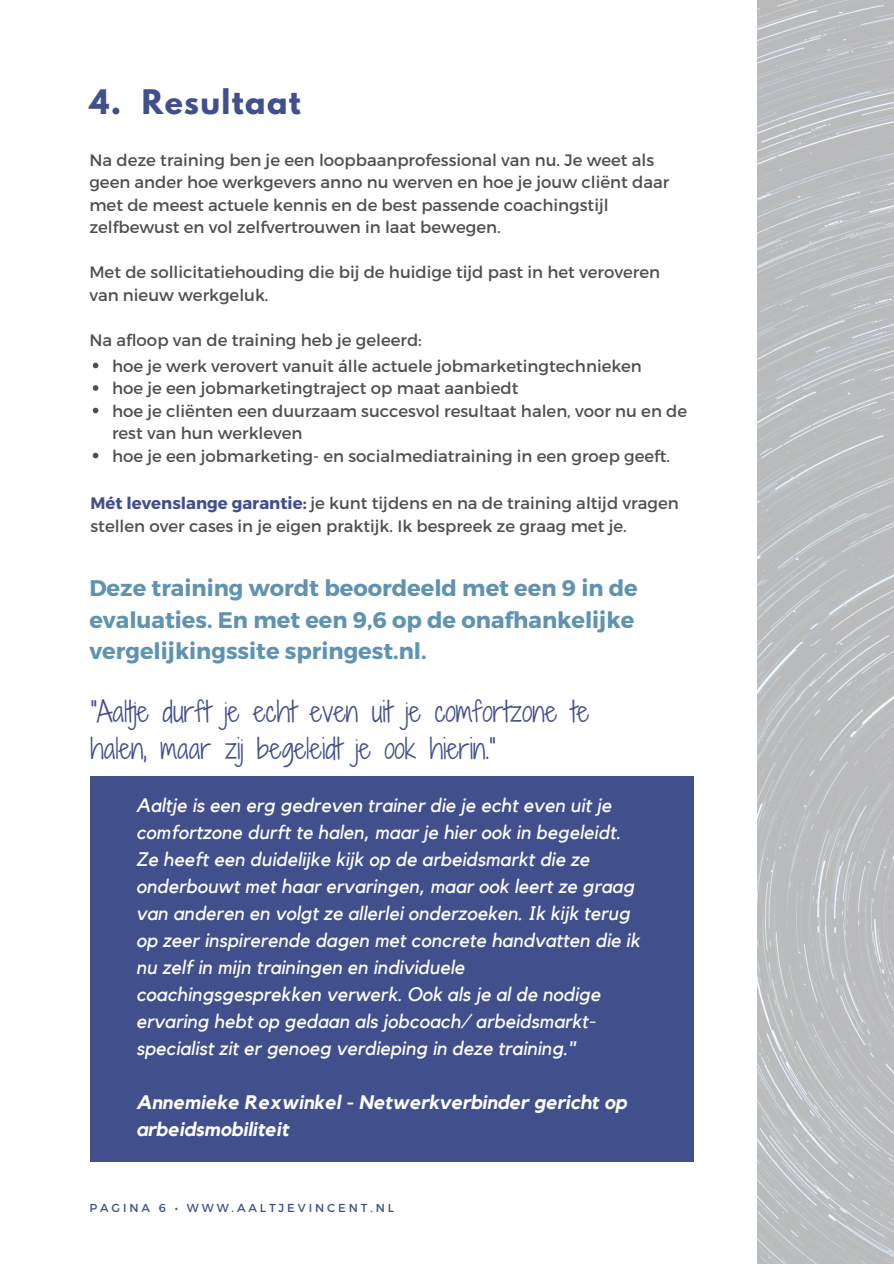
<style>
.page{position:relative;width:894px;height:1264px;background:#fff}
.page>*{position:absolute;margin:0;border:0;box-sizing:border-box;transform-origin:0 0}
.t1{font:700 30px "League Spartan";letter-spacing:.045em;color:#414f8c}
.t2{font:27px/37.2px "Shadows Into Light Two";color:#414f8c}
.t3{font:700 22.5px/31.5px "Montserrat";color:#6093b1}
.t4{font:italic 19.5px/27px "Kollektif";color:#fff}
.t5{font:italic 700 19.5px/27px "Kollektif";color:#fff}
.t6{font:16.5px/22.5px "Montserrat";color:#4f4f4f}
.t7{font:11.55px "Montserrat";letter-spacing:.25em;color:#414f8c}
.s1{font-weight:700;color:#414f8c}
</style>
<div class="page">
<img style="left:757px;top:0;width:136px;height:1263px">
<div style="left:90px;top:776px;width:603px;height:385px;background:#414f8c"></div>
<svg style="left:93px;top:362px;width:5px;height:6px"></svg>
<svg style="left:93px;top:385px;width:5px;height:6px"></svg>
<svg style="left:93px;top:407px;width:5px;height:6px"></svg>
<svg style="left:93px;top:452px;width:5px;height:6px"></svg>
<p class="t1" style="left:89px;top:87px;width:213px">4. Resultaat</p>
<h6 class="t6" style="left:89px;top:148px;width:581px">Na deze training ben je een loopbaanprofessional van nu. Je weet als geen ander hoe werkgevers anno nu werven en hoe je jouw cliënt daar met de meest actuele kennis en de best passende coachingstijl zelfbewust en vol zelfvertrouwen in laat bewegen.</h6>
<h6 class="t6" style="left:89px;top:260px;width:572px">Met de sollicitatiehouding die bij de huidige tijd past in het veroveren van nieuw werkgeluk.</h6>
<p class="t6" style="left:89px;top:328px;width:334px">Na afloop van de training heb je geleerd:</p>
<p class="t6" style="left:112px;top:354px;width:531px">hoe je werk verovert vanuit álle actuele jobmarketingtechnieken</p>
<h6 class="t6" style="left:112px;top:376px;width:408px">hoe je een jobmarketingtraject op maat aanbiedt</h6>
<h3 class="t6" style="left:112px;top:399px;width:576px">hoe je cliënten een duurzaam succesvol resultaat halen, voor nu en de rest van hun werkleven</h3>
<h2 class="t6" style="left:112px;top:444px;width:559px">hoe je een jobmarketing- en socialmediatraining in een groep geeft.</h2>
<p class="t6" style="left:90px;top:491px;width:589px"><span class="s1">Mét levenslange garantie:</span> je kunt tijdens en na de training altijd vragen stellen over cases in je eigen praktijk. Ik bespreek ze graag met je.</p>
<h5 class="t3" style="left:89px;top:571px;width:550px">Deze training wordt beoordeeld met een 9 in de evaluaties. En met een 9,6 op de onafhankelijke vergelijkingssite springest.nl.</h5>
<h6 class="t2" style="left:90px;top:692px;width:500px">"Aaltje durft je echt even uit je comfortzone te halen, maar zij begeleidt je ook hierin."</h6>
<h4 class="t4" style="left:136px;top:792px;width:505px">Aaltje is een erg gedreven trainer die je echt even uit je comfortzone durft te halen, maar je hier ook in begeleidt.<br>Ze heeft een duidelijke kijk op de arbeidsmarkt die ze onderbouwt met haar ervaringen, maar ook leert ze graag van anderen en volgt ze allerlei onderzoeken. Ik kijk terug op zeer inspirerende dagen met concrete handvatten die ik nu zelf in mijn trainingen en individuele coachingsgesprekken verwerk. Ook als je al de nodige ervaring hebt op gedaan als jobcoach/ arbeidsmarkt&shy;specialist zit er genoeg verdieping in deze training."</h4>
<p class="t5" style="left:136px;top:1089px;width:492px">Annemieke Rexwinkel - Netwerkverbinder gericht op arbeidsmobiliteit</p>
<h1 class="t7" style="left:89px;top:1200px;width:306px">PAGINA 6 • WWW.AALTJEVINCENT.NL</h1>
</div>
